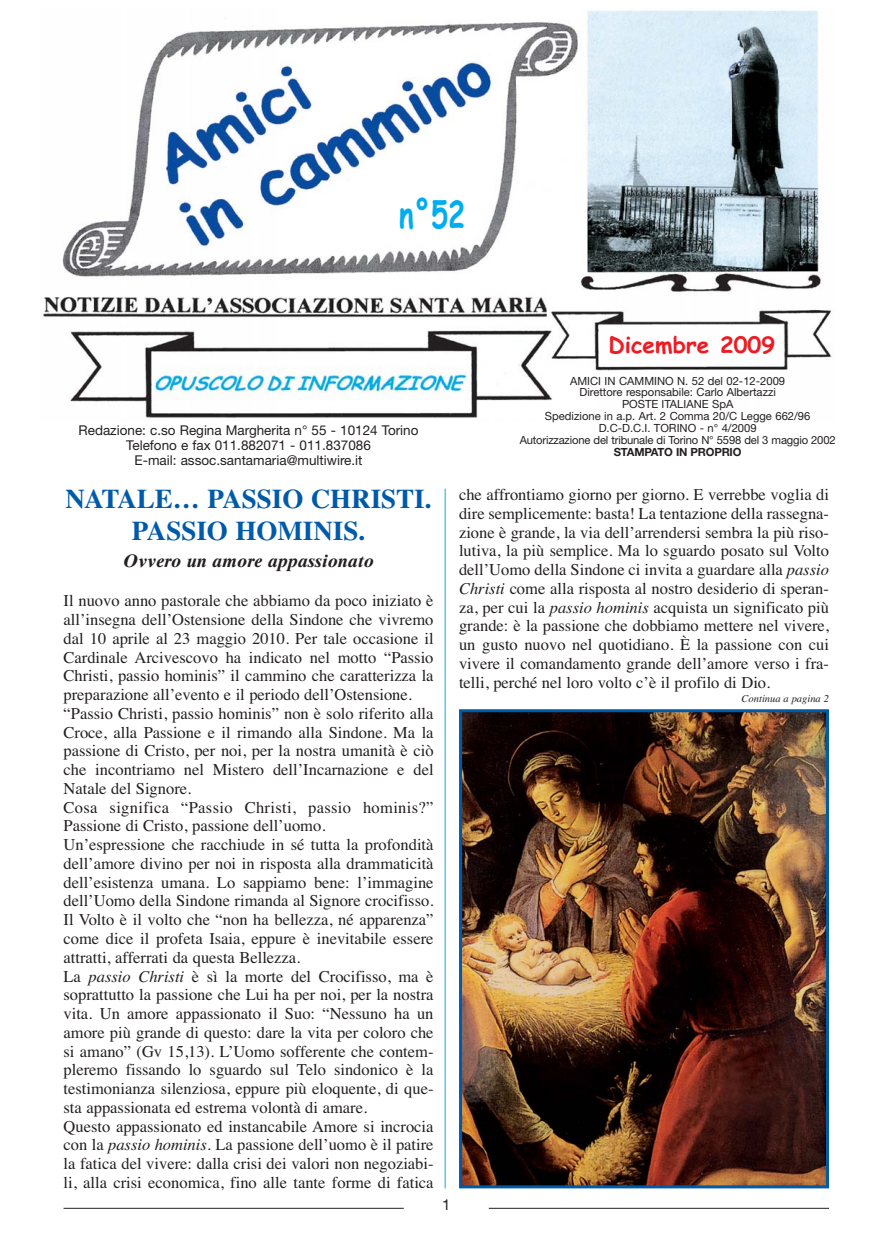
<style>
.page{position:relative;width:893px;height:1234px;background:#fff}
.page>*{position:absolute;margin:0;border:0;box-sizing:border-box;transform-origin:0 0}
.t1{font:700 37.35px "Comic Sans MS";color:#00adef;scale:.75 1}
.t2{font:27px/32.4px "Times Bold SC";color:#005aaa;text-align:center}
.t3{font:700 22.5px "Comic Sans MS";color:#ed1c24}
.t4{font:italic 700 18px "Times Ten";color:#231f20}
.t5{font:16.5px/18.8px "Times";color:#231f20}
.t6{font:15px "Helvetica Neue";color:#231f20}
.t7{font:13.5px/15px "Helvetica Neue";color:#231f20;text-align:center}
.t8{font:11.25px/12px "Helvetica Neue";color:#231f20;text-align:center}
.t9{font:700 11.25px "Helvetica Neue";letter-spacing:-.015em;color:#231f20}
.t10{font:italic 10.5px "Times";color:#231f20}
.s1{font-style:italic}
</style>
<div class="page">
<hr style="left:64px;top:1207px;width:340px;height:1px;background:#231f20">
<hr style="left:489px;top:1207px;width:340px;height:1px;background:#231f20">
<hr style="left:445px;top:488px;width:1px;height:699px;background:#00adef">
<img style="left:43px;top:10px;width:789px;height:408px">
<img style="left:463px;top:713px;width:362px;height:470px">
<div style="left:459px;top:709px;width:370px;height:478px;border:3px solid #005aaa"></div>
<h1 class="t1" style="left:399px;top:198px;width:89px">n°52</h1>
<p class="t7" style="left:79px;top:424px;width:342px">Redazione: c.so Regina Margherita n° 55 - 10124 Torino<br>Telefono e fax 011.882071 - 011.837086<br>E-mail: assoc.santamaria@multiwire.it</p>
<h3 class="t3" style="left:608px;top:336px;width:168px">Dicembre 2009</h3>
<p class="t8" style="left:570px;top:377px;width:217px;line-height:10.5px">AMICI IN CAMMINO N. 52 del 02-12-2009<br>Direttore responsabile: Carlo Albertazzi</p>
<p class="t8" style="left:520px;top:399px;width:317px">POSTE ITALIANE SpA<br>Spedizione in a.p. Art. 2 Comma 20/C Legge 662/96<br>D.C-D.C.I. TORINO - n° 4/2009<br>Autorizzazione del tribunale di Torino N° 5598 del 3 maggio 2002</p>
<p class="t9" style="left:614px;top:447px;width:129px">STAMPATO IN PROPRIO</p>
<h2 class="t2" style="left:66px;top:484px;width:368px">NATALE… PASSIO CHRISTI.<br>PASSIO HOMINIS.</h2>
<p class="t4" style="left:123px;top:553px;width:252px">Ovvero un amore appassionato</p>
<p class="t5" style="left:64px;top:592px;width:372px">Il nuovo anno pastorale che abbiamo da poco iniziato è all’insegna dell’Ostensione della Sindone che vivremo dal 10 aprile al 23 maggio 2010. Per tale occasione il Cardinale Arcivescovo ha indicato nel motto “Passio Christi, passio hominis” il cammino che caratterizza la preparazione all’evento e il periodo dell’Ostensione. “Passio Christi, passio hominis” non è solo riferito alla Croce, alla Passione e il rimando alla Sindone. Ma la passione di Cristo, per noi, per la nostra umanità è ciò che incontriamo nel Mistero dell’Incarnazione e del Natale del Signore.<br>Cosa significa “Passio Christi, passio hominis?” Passione di Cristo, passione dell’uomo.<br>Un’espressione che racchiude in sé tutta la profondità dell’amore divino per noi in risposta alla drammaticità dell’esistenza umana. Lo sappiamo bene: l’immagine dell’Uomo della Sindone rimanda al Signore crocifisso.<br>Il Volto è il volto che “non ha bellezza, né apparenza” come dice il profeta Isaia, eppure è inevitabile essere attratti, afferrati da questa Bellezza.<br>La <span class="s1">passio Christi</span> è sì la morte del Crocifisso, ma è soprattutto la passione che Lui ha per noi, per la nostra vita. Un amore appassionato il Suo: “Nessuno ha un amore più grande di questo: dare la vita per coloro che si amano” (Gv 15,13). L’Uomo sofferente che contem&shy;pleremo fissando lo sguardo sul Telo sindonico è la testimonianza silenziosa, eppure più eloquente, di que&shy;sta appassionata ed estrema volontà di amare.<br>Questo appassionato ed instancabile Amore si incrocia con la <span class="s1">passio hominis</span>. La passione dell’uomo è il patire la fatica del vivere: dalla crisi dei valori non negoziabi&shy;li, alla crisi economica, fino alle tante forme di fatica</p>
<p class="t6" style="left:442px;top:1198px;width:10px">1</p>
<p class="t5" style="left:459px;top:486px;width:372px;text-align:justify">che affrontiamo giorno per giorno. E verrebbe voglia di dire semplicemente: basta! La tentazione della rassegna&shy;zione è grande, la via dell’arrendersi sembra la più riso&shy;lutiva, la più semplice. Ma lo sguardo posato sul Volto dell’Uomo della Sindone ci invita a guardare alla <span class="s1">passio Christi</span> come alla risposta al nostro desiderio di speran&shy;za, per cui la <span class="s1">passio hominis</span> acquista un significato più grande: è la passione che dobbiamo mettere nel vivere, un gusto nuovo nel quotidiano. È la passione con cui vivere il comandamento grande dell’amore verso i fra&shy;telli, perché nel loro volto c’è il profilo di Dio.</p>
<p class="t10" style="left:742px;top:694px;width:89px">Continua a pagina 2</p>
</div>
